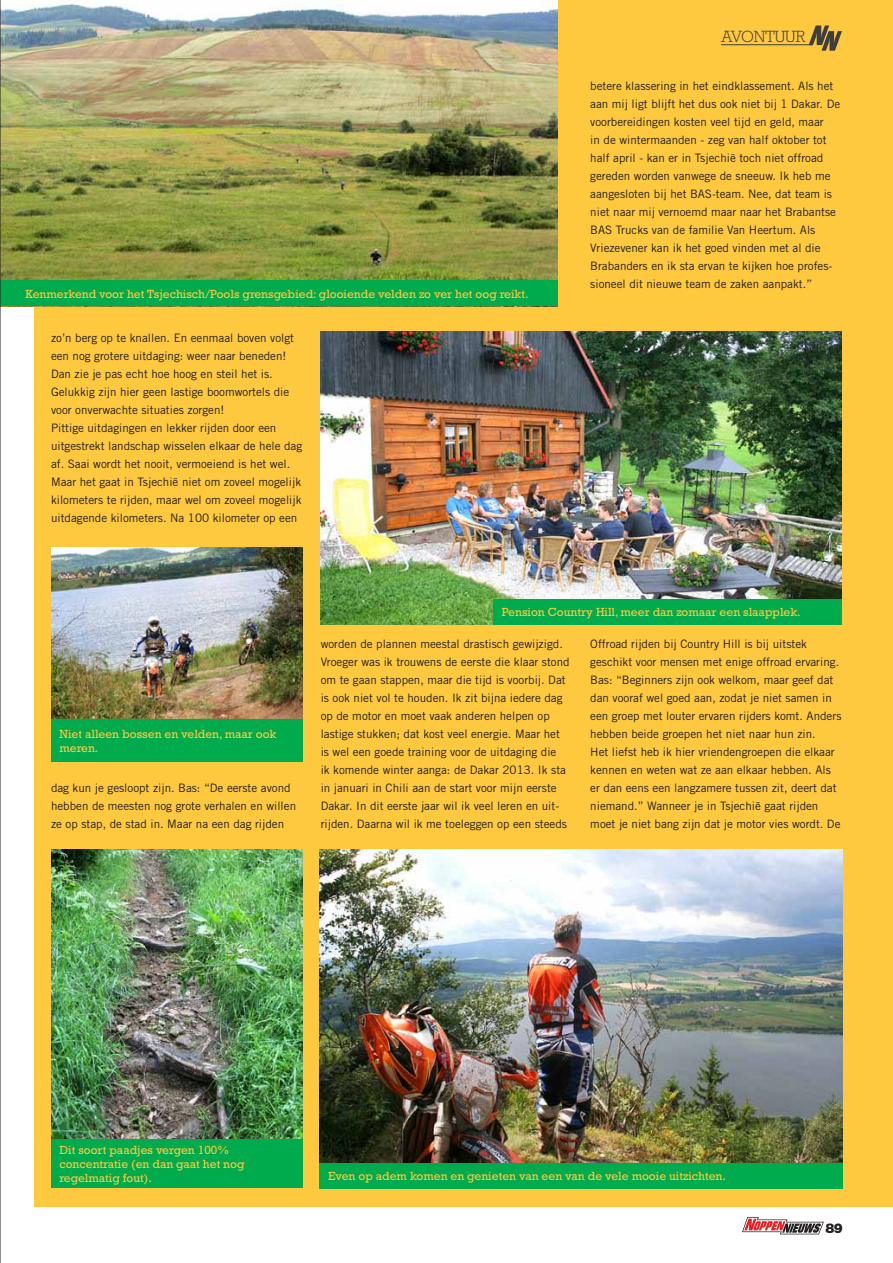
<style>
.page{position:relative;width:893px;height:1263px;background:#fff}
.page>*{position:absolute;margin:0;border:0;box-sizing:border-box;transform-origin:0 0}
.t1{font:300 16.5px "Rockwell Std";letter-spacing:-.005em;color:#3e3e3f}
.t2{font:900 13.5px "Helvetica Neue LT Std";color:#231f20}
.t3{font:12px/14.4px "Rockwell Std";color:#fec83f}
.t4{font:11.7px/18px "Trade Gothic LT Std";color:#231f20}
</style>
<div class="page">
<div style="left:34px;top:0;width:859px;height:1206px;background:#fec83f"></div>
<img style="left:1px;top:0;width:556px;height:281px">
<img style="left:51px;top:849px;width:252px;height:291px">
<img style="left:51px;top:547px;width:252px;height:172px">
<img style="left:321px;top:332px;width:521px;height:293px">
<div style="left:0;top:281px;width:557px;height:25px;background:#00ab4d"></div>
<div style="left:51px;top:1140px;width:252px;height:48px;background:#00ab4d"></div>
<div style="left:51px;top:719px;width:252px;height:43px;background:#00ab4d"></div>
<img style="left:320px;top:849px;width:523px;height:314px">
<div style="left:320px;top:1163px;width:523px;height:25px;background:#00ab4d"></div>
<hr style="left:0;top:0;width:1px;height:1263px;background:#231f20">
<hr style="left:721px;top:44px;width:92px;height:1px;background:#3e3e3f">
<svg style="left:809px;top:25px;width:33px;height:26px"></svg>
<svg style="left:742px;top:1217px;width:82px;height:17px"></svg>
<div style="left:493px;top:599px;width:349px;height:26px;background:#00ab4d"></div>
<p class="t3" style="left:26px;top:286px;width:505px">Kenmerkend voor het Tsjechisch/Pools grensgebied: glooiende velden zo ver het oog reikt.</p>
<p class="t4" style="left:51px;top:329px;width:253px">zo’n berg op te knallen. En eenmaal boven volgt een nog grotere uitdaging: weer naar beneden!<br>Dan zie je pas echt hoe hoog en steil het is.<br>Gelukkig zijn hier geen lastige boomwortels die voor onverwachte situaties zorgen!<br>Pittige uitdagingen en lekker rijden door een uitgestrekt landschap wisselen elkaar de hele dag af. Saai wordt het nooit, vermoeiend is het wel.<br>Maar het gaat in Tsjechië niet om zoveel mogelijk kilometers te rijden, maar wel om zoveel mogelijk uitdagende kilometers. Na 100 kilometer op een</p>
<h1 class="t1" style="left:721px;top:27px;width:85px">AVONTUUR</h1>
<p class="t4" style="left:590px;top:77px;width:251px">betere klassering in het eindklassement. Als het aan mij ligt blijft het dus ook niet bij 1 Dakar. De voorbereidingen kosten veel tijd en geld, maar<br>in de wintermaanden - zeg van half oktober tot half april - kan er in Tsjechië toch niet offroad gereden worden vanwege de sneeuw. Ik heb me aangesloten bij het BAS-team. Nee, dat team is niet naar mij vernoemd maar naar het Brabantse BAS Trucks van de familie Van Heertum. Als Vriezevener kan ik het goed vinden met al die Brabanders en ik sta ervan te kijken hoe profes&shy;sioneel dit nieuwe team de zaken aanpakt.”</p>
<p class="t3" style="left:60px;top:726px;width:218px">Niet alleen bossen en velden, maar ook meren.</p>
<p class="t4" style="left:51px;top:779px;width:247px">dag kun je gesloopt zijn. Bas: “De eerste avond hebben de meesten nog grote verhalen en willen ze op stap, de stad in. Maar na een dag rijden</p>
<p class="t3" style="left:502px;top:605px;width:300px">Pension Country Hill, meer dan zomaar een slaapplek.</p>
<p class="t4" style="left:321px;top:635px;width:251px">worden de plannen meestal drastisch gewijzigd.<br>Vroeger was ik trouwens de eerste die klaar stond om te gaan stappen, maar die tijd is voorbij. Dat is ook niet vol te houden. Ik zit bijna iedere dag op de motor en moet vaak anderen helpen op lastige stukken; dat kost veel energie. Maar het is wel een goede training voor de uitdaging die<br>ik komende winter aanga: de Dakar 2013. Ik sta in januari in Chili aan de start voor mijn eerste Dakar. In dit eerste jaar wil ik veel leren en uit&shy;rijden. Daarna wil ik me toeleggen op een steeds</p>
<p class="t4" style="left:590px;top:635px;width:253px">Offroad rijden bij Country Hill is bij uitstek geschikt voor mensen met enige offroad ervaring.<br>Bas: “Beginners zijn ook welkom, maar geef dat dan vooraf wel goed aan, zodat je niet samen in een groep met louter ervaren rijders komt. Anders hebben beide groepen het niet naar hun zin.<br>Het liefst heb ik hier vriendengroepen die elkaar kennen en weten wat ze aan elkaar hebben. Als er dan eens een langzamere tussen zit, deert dat niemand.” Wanneer je in Tsjechië gaat rijden moet je niet bang zijn dat je motor vies wordt. De</p>
<p class="t3" style="left:60px;top:1142px;width:187px">Dit soort paadjes vergen 100% concentratie (en dan gaat het nog regelmatig fout).</p>
<p class="t3" style="left:328px;top:1168px;width:399px">Even op adem komen en genieten van een van de vele mooie uitzichten.</p>
<p class="t2" style="left:826px;top:1220px;width:19px">89</p>
</div>
